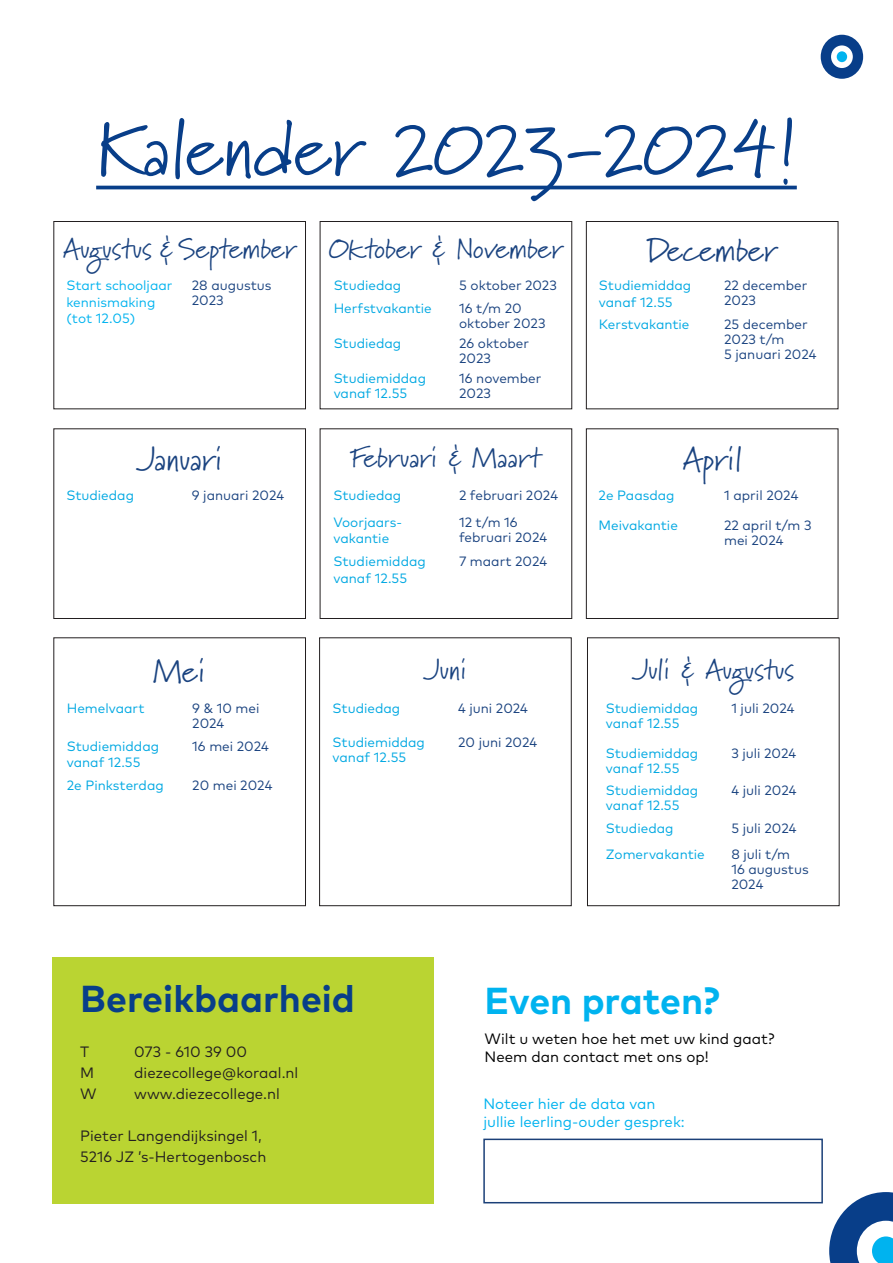
<style>
.page{position:relative;width:893px;height:1263px;background:#fff}
.page>*{position:absolute;margin:0;border:0;box-sizing:border-box;transform-origin:0 0}
.Titel_kalender{font:78px "Marydale";color:#083e89}
.Subkop_donkerblauw{font:700 37.5px "Mark Pro";color:#083e89}
.t1{font:700 37.5px "Mark Pro";letter-spacing:-.005em;color:#00b3ef}
.t2{font:33px "Marydale";color:#1a4380}
.Subtitel_kalender{font:28.5px "Marydale";color:#1a4380}
.Broodtekst{font:15px "Mark Pro";color:#231f20}
.t3{font:15px "Mark Pro";color:#000}
.Broodtekst_blauw{font:15px "Mark Pro";color:#00b3ef}
.t4{font:13.5px/15px "Mark Pro";color:#00a8e2}
.Datum{font:13.5px/15px "Mark Pro";color:#1a4380}
.activiteit{font:13.5px/16.5px "Mark Pro";color:#00b3ef}
</style>
<div class="page">
<div style="left:52px;top:957px;width:382px;height:246px;background:#bad432"></div>
<hr style="left:96px;top:186px;width:701px;height:3px;background:#083e89">
<div style="left:483px;top:1138px;width:340px;height:65px;border:2px solid #1b4078"></div>
<svg style="left:821px;top:35px;width:42px;height:44px"></svg>
<div style="left:837px;top:51px;width:10px;height:11px;background:#00b3ef;border-radius:50%"></div>
<svg style="left:829px;top:1192px;width:64px;height:71px"></svg>
<div style="left:53px;top:221px;width:253px;height:188px;border:1px solid #231f20"></div>
<div style="left:53px;top:428px;width:253px;height:191px;border:1px solid #231f20"></div>
<div style="left:53px;top:637px;width:253px;height:269px;border:1px solid #231f20"></div>
<div style="left:586px;top:221px;width:252px;height:188px;border:1px solid #231f20"></div>
<div style="left:586px;top:428px;width:252px;height:191px;border:1px solid #231f20"></div>
<div style="left:587px;top:637px;width:252px;height:269px;border:1px solid #231f20"></div>
<div style="left:319px;top:637px;width:253px;height:269px;border:1px solid #231f20"></div>
<p class="Titel_kalender" style="left:96px;top:102px;width:702px">Kalender 2023-2024!</p>
<p class="Subtitel_kalender" style="left:63px;top:232px;width:235px">Augustus &amp; September</p>
<p class="Subtitel_kalender" style="left:329px;top:232px;width:236px">Oktober &amp; November</p>
<p class="activiteit" style="left:66px;top:276px;width:108px">Start schooljaar kennismaking (tot 12.05)</p>
<p class="Datum" style="left:192px;top:277px;width:81px">28 augustus<br>2023</p>
<p class="t4" style="left:334px;top:277px;width:69px">Studiedag</p>
<p class="Datum" style="left:459px;top:277px;width:99px">5 oktober 2023</p>
<p class="t4" style="left:334px;top:300px;width:100px">Herfstvakantie</p>
<p class="Datum" style="left:459px;top:300px;width:88px">16 t/m 20 oktober 2023</p>
<p class="t4" style="left:334px;top:335px;width:69px">Studiedag</p>
<p class="Datum" style="left:459px;top:335px;width:71px">26 oktober<br>2023</p>
<p class="t4" style="left:334px;top:369px;width:94px">Studiemiddag vanaf 12.55</p>
<p class="Datum" style="left:459px;top:369px;width:84px">16 november<br>2023</p>
<p class="t2" style="left:137px;top:440px;width:87px">Januari</p>
<p class="Subtitel_kalender" style="left:350px;top:441px;width:193px">Februari &amp; Maart</p>
<p class="t4" style="left:66px;top:487px;width:69px">Studiedag</p>
<p class="Datum" style="left:192px;top:487px;width:94px">9 januari 2024</p>
<p class="t4" style="left:334px;top:487px;width:69px">Studiedag</p>
<p class="Datum" style="left:459px;top:487px;width:101px">2 februari 2024</p>
<p class="t4" style="left:334px;top:514px;width:70px">Voorjaars-</p>
<p class="t4" style="left:334px;top:530px;width:57px">vakantie</p>
<p class="Datum" style="left:459px;top:514px;width:60px">12 t/m 16</p>
<p class="Datum" style="left:459px;top:529px;width:90px">februari 2024</p>
<p class="t2" style="left:154px;top:651px;width:54px">Mei</p>
<p class="t4" style="left:67px;top:699px;width:79px">Hemelvaart</p>
<p class="Datum" style="left:192px;top:699px;width:69px">9 &amp; 10 mei<br>2024</p>
<p class="t4" style="left:67px;top:736px;width:94px;line-height:16.5px">Studiemiddag vanaf 12.55</p>
<p class="Datum" style="left:192px;top:737px;width:78px">16 mei 2024</p>
<p class="t4" style="left:67px;top:776px;width:98px">2e Pinksterdag</p>
<p class="Datum" style="left:192px;top:776px;width:82px">20 mei 2024</p>
<p class="t4" style="left:334px;top:552px;width:94px;line-height:16.5px">Studiemiddag vanaf 12.55</p>
<p class="Datum" style="left:459px;top:553px;width:90px">7 maart 2024</p>
<p class="Subtitel_kalender" style="left:424px;top:652px;width:45px">Juni</p>
<p class="t4" style="left:333px;top:699px;width:69px">Studiedag</p>
<p class="Datum" style="left:458px;top:699px;width:72px">4 juni 2024</p>
<p class="t4" style="left:333px;top:733px;width:94px">Studiemiddag vanaf 12.55</p>
<p class="Datum" style="left:458px;top:733px;width:81px">20 juni 2024</p>
<p class="t2" style="left:647px;top:231px;width:132px">December</p>
<p class="t4" style="left:599px;top:276px;width:94px;line-height:16.5px">Studiemiddag vanaf 12.55</p>
<p class="Datum" style="left:724px;top:277px;width:85px">22 december<br>2023</p>
<p class="t4" style="left:599px;top:316px;width:92px">Kerstvakantie</p>
<p class="Datum" style="left:724px;top:316px;width:85px">25 december<br>2023 t/m</p>
<p class="Datum" style="left:724px;top:346px;width:94px">5 januari 2024</p>
<p class="t2" style="left:682px;top:440px;width:61px">April</p>
<p class="t4" style="left:599px;top:487px;width:77px">2e Paasdag</p>
<p class="Datum" style="left:724px;top:487px;width:76px">1 april 2024</p>
<p class="t4" style="left:599px;top:516px;width:81px">Meivakantie</p>
<p class="Datum" style="left:724px;top:516px;width:89px">22 april t/m 3 mei 2024</p>
<p class="Subtitel_kalender" style="left:632px;top:652px;width:163px">Juli &amp; Augustus</p>
<p class="t4" style="left:606px;top:699px;width:94px">Studiemiddag vanaf 12.55</p>
<p class="Datum" style="left:731px;top:699px;width:65px">1 juli 2024</p>
<p class="t4" style="left:606px;top:744px;width:94px">Studiemiddag vanaf 12.55</p>
<p class="Datum" style="left:731px;top:744px;width:67px">3 juli 2024</p>
<p class="t4" style="left:606px;top:782px;width:94px">Studiemiddag vanaf 12.55</p>
<p class="Datum" style="left:731px;top:782px;width:67px">4 juli 2024</p>
<p class="t4" style="left:606px;top:820px;width:69px">Studiedag</p>
<p class="Datum" style="left:731px;top:820px;width:67px">5 juli 2024</p>
<p class="t4" style="left:606px;top:845px;width:100px">Zomervakantie</p>
<p class="Datum" style="left:731px;top:845px;width:60px">8 juli t/m</p>
<p class="Datum" style="left:731px;top:860px;width:79px">16 augustus<br>2024</p>
<p class="Subkop_donkerblauw" style="left:80px;top:970px;width:276px">Bereikbaarheid</p>
<p class="Broodtekst" style="left:80px;top:1040px;width:11px">T</p>
<p class="Broodtekst" style="left:134px;top:1040px;width:114px">073 - 610 39 00</p>
<p class="Broodtekst" style="left:80px;top:1061px;width:16px">M</p>
<p class="Broodtekst" style="left:134px;top:1061px;width:166px">diezecollege@koraal.nl</p>
<p class="Broodtekst" style="left:80px;top:1082px;width:18px">W</p>
<p class="Broodtekst" style="left:134px;top:1082px;width:147px">www.diezecollege.nl</p>
<p class="Broodtekst" style="left:80px;top:1124px;width:183px">Pieter Langendijksingel 1,</p>
<p class="Broodtekst" style="left:80px;top:1145px;width:188px">5216 JZ ’s-Hertogenbosch</p>
<p class="t1" style="left:485px;top:972px;width:237px">Even praten?</p>
<p class="t3" style="left:485px;top:1027px;width:291px">Wilt u weten hoe het met uw kind gaat?</p>
<p class="t3" style="left:485px;top:1045px;width:226px">Neem dan contact met ons op!</p>
<p class="Broodtekst_blauw" style="left:483px;top:1093px;width:174px">Noteer hier de data van</p>
<p class="Broodtekst_blauw" style="left:483px;top:1111px;width:203px">jullie leerling-ouder gesprek:</p>
</div>
